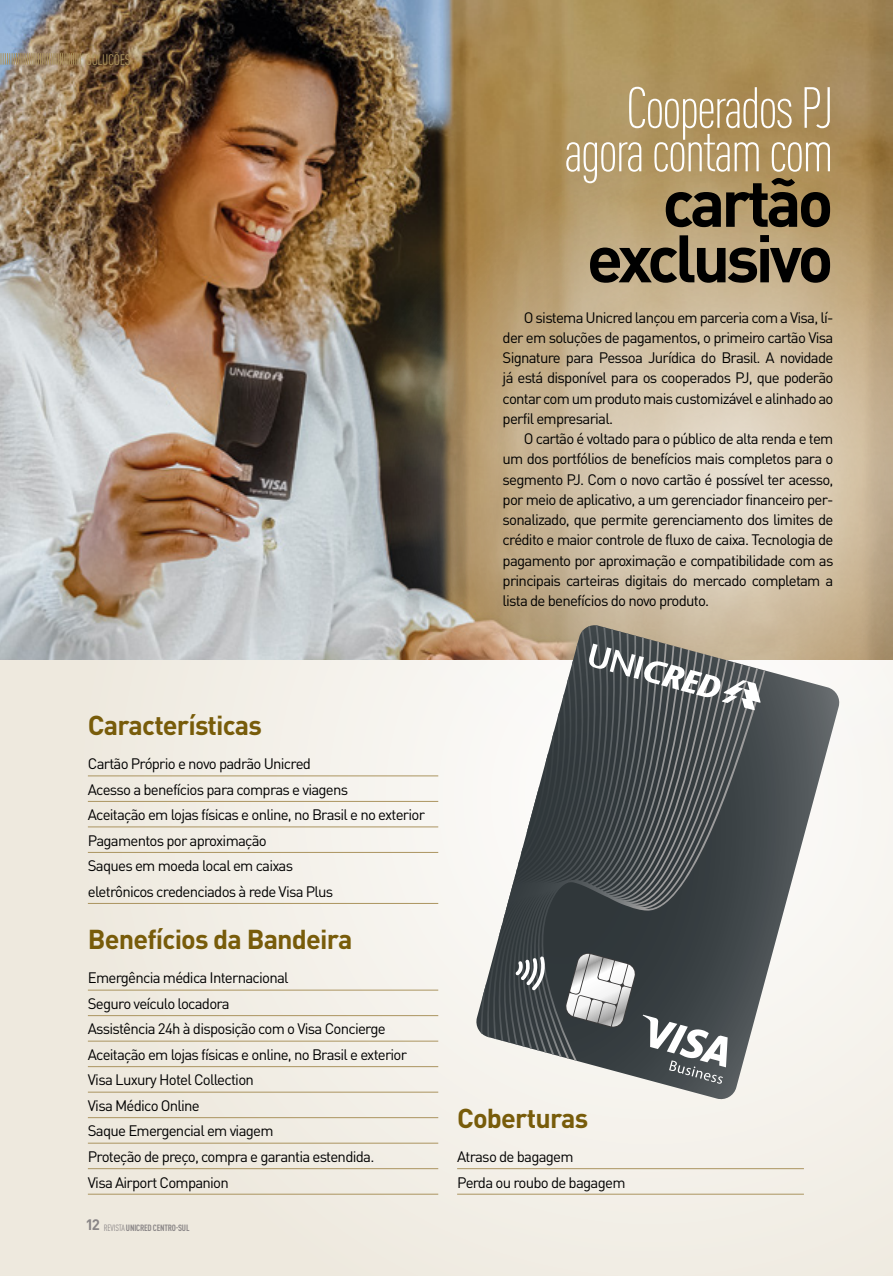
<style>
.page{position:relative;width:893px;height:1276px;background:#fff}
.page>*{position:absolute;margin:0;border:0;box-sizing:border-box;transform-origin:0 0}
.t1{font:700 66px/55.5px "DIN Pro";letter-spacing:-.06em;color:#000;text-align:right}
.t2{font:300 condensed 57px/43.5px "DIN Pro";letter-spacing:-.04em;color:#fff;text-align:right}
.t3{font:700 27px "DIN Pro";letter-spacing:-.03em;color:#785c0a}
.t4{font:15px/25.5px "DIN Pro";letter-spacing:-.05em;color:#000}
.t5{font:condensed 15px "DIN Pro";letter-spacing:-.02em;color:#ab945f}
.t6{font:700 condensed 9px "DIN Pro";letter-spacing:-.02em;color:#8a8687}
.s1{font-stretch:normal;font-size:15px}
.s2{font-weight:400}
</style>
<div class="page">
<div style="left:0;top:655px;width:893px;height:621px;background:#eee9de"></div>
<img style="left:0;top:0;width:893px;height:660px">
<svg style="left:401px;top:125px;width:492px;height:32px;background:#a38652"></svg>
<svg style="left:341px;top:157px;width:552px;height:691px;background:#bbab90"></svg>
<svg style="left:1px;top:53px;width:80px;height:12px"></svg>
<hr style="left:88px;top:775px;width:350px;height:1px;background:#ab945f">
<hr style="left:88px;top:801px;width:350px;height:1px;background:#ab945f">
<hr style="left:88px;top:826px;width:350px;height:1px;background:#ab945f">
<hr style="left:88px;top:852px;width:350px;height:1px;background:#ab945f">
<hr style="left:88px;top:903px;width:350px;height:1px;background:#ab945f">
<hr style="left:88px;top:990px;width:350px;height:1px;background:#ab945f">
<hr style="left:88px;top:1015px;width:350px;height:1px;background:#ab945f">
<hr style="left:88px;top:1041px;width:350px;height:1px;background:#ab945f">
<hr style="left:88px;top:1066px;width:350px;height:1px;background:#ab945f">
<hr style="left:88px;top:1092px;width:350px;height:1px;background:#ab945f">
<hr style="left:88px;top:1117px;width:350px;height:1px;background:#ab945f">
<hr style="left:88px;top:1143px;width:350px;height:1px;background:#ab945f">
<hr style="left:88px;top:1168px;width:350px;height:1px;background:#ab945f">
<hr style="left:88px;top:1194px;width:350px;height:1px;background:#ab945f">
<svg style="left:475px;top:625px;width:366px;height:475px;background:#888a88"></svg>
<svg style="left:486px;top:626px;width:115px;height:435px;background:#838483"></svg>
<svg style="left:515px;top:956px;width:30px;height:34px"></svg>
<svg style="left:588px;top:643px;width:173px;height:67px;background:#7b7d7c"></svg>
<svg style="left:643px;top:1014px;width:85px;height:70px;background:#777c7e"></svg>
<svg style="left:564px;top:951px;width:73px;height:77px;background:#9b9d9e"></svg>
<hr style="left:457px;top:1168px;width:347px;height:1px;background:#ab945f">
<hr style="left:457px;top:1194px;width:347px;height:1px;background:#ab945f">
<p class="t5" style="left:86px;top:49px;width:46px">SOLUÇÕES</p>
<h2 class="t2" style="left:564px;top:82px;width:271px">Cooperados PJ agora contam com</h2>
<h1 class="t1" style="left:587px;top:167px;width:248px">cartão exclusivo</h1>
<p class="t4" style="left:503px;top:305px;width:332px;line-height:20.2px;text-align:justify;text-indent:21px">O sistema Unicred lançou em parceria com a Visa, lí&shy;der em soluções de pagamentos, o primeiro cartão Visa Signature para Pessoa Jurídica do Brasil. A novidade já está disponível para os cooperados PJ, que poderão contar com um produto mais customizável e alinhado ao perfil empresarial.</p>
<p class="t4" style="left:503px;top:427px;width:332px;line-height:20.2px;text-align:justify;text-indent:21px">O cartão é voltado para o público de alta renda e tem um dos portfólios de benefícios mais completos para o segmento PJ. Com o novo cartão é possível ter acesso, por meio de aplicativo, a um gerenciador financeiro per&shy;sonalizado, que permite gerenciamento dos limites de crédito e maior controle de fluxo de caixa. Tecnologia de pagamento por aproximação e compatibilidade com as principais carteiras digitais do mercado completam a lista de benefícios do novo produto.</p>
<h3 class="t3" style="left:88px;top:703px;width:176px">Características</h3>
<p class="t4" style="left:88px;top:749px;width:339px">Cartão Próprio e novo padrão Unicred<br>Acesso a benefícios para compras e viagens<br>Aceitação em lojas físicas e online, no Brasil e no exterior Pagamentos por aproximação<br>Saques em moeda local em caixas<br>eletrônicos credenciados à rede Visa Plus</p>
<h3 class="t3" style="left:88px;top:917px;width:266px">Benefícios da Bandeira</h3>
<p class="t4" style="left:88px;top:963px;width:321px">Emergência médica Internacional<br>Seguro veículo locadora<br>Assistência 24h à disposição com o Visa Concierge Aceitação em lojas físicas e online, no Brasil e exterior Visa Luxury Hotel Collection<br>Visa Médico Online<br>Saque Emergencial em viagem<br>Proteção de preço, compra e garantia estendida.<br>Visa Airport Companion</p>
<p class="t6" style="left:85px;top:1221px;width:105px"><span class="s1">12</span> <span class="s2">REVISTA</span> UNICRED CENTRO-SUL</p>
<h3 class="t3" style="left:457px;top:1095px;width:133px">Coberturas</h3>
<p class="t4" style="left:457px;top:1142px;width:170px">Atraso de bagagem<br>Perda ou roubo de bagagem</p>
</div>
